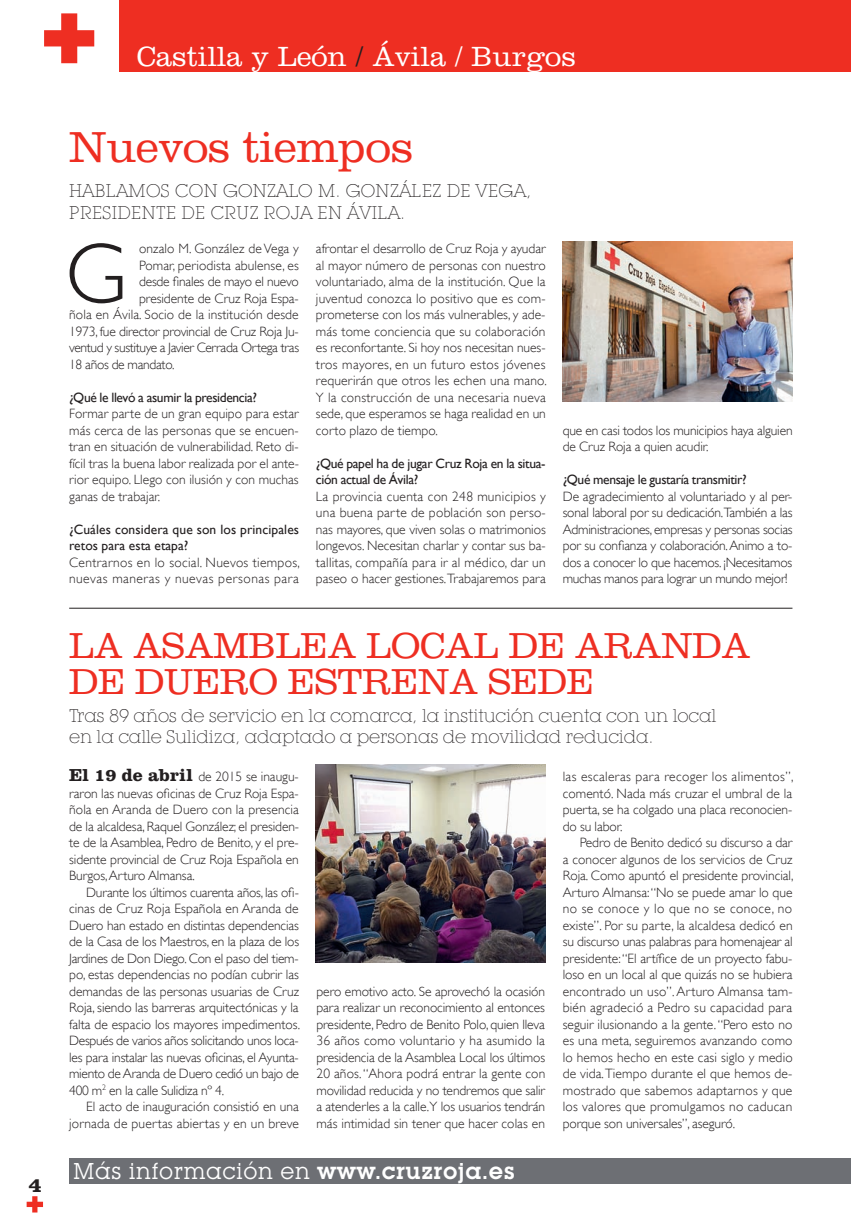
<style>
.page{position:relative;width:851px;height:1221px;background:#fff}
.page>*{position:absolute;margin:0;border:0;box-sizing:border-box;transform-origin:0 0}
.t1{font:300 86.1px "Gill Sans";color:#231f20}
.t2{font:300 45px "Clarendon";letter-spacing:-.005em;color:#ee2e22}
.t3{font:300 37.5px/36px "Clarendon";letter-spacing:-.005em;color:#ee2e22}
.t4{font:300 28.8px "Clarendon";color:#fff}
.t5{font:22.5px "Lubalin Graph IT Cby BT";letter-spacing:.02em;color:#fff}
.t6{font:700 21px "Clarendon";color:#231f20}
.t7{font:300 18px/21px "Lubalin Graph IT Cby BT Xtra";letter-spacing:-.005em;color:#231f20}
.t8{font:300 18px/22.5px "Lubalin Graph IT Cby BT Xtra";letter-spacing:.02em;color:#231f20}
.t9{font:300 13.5px/16.5px "Gill Sans";color:#231f20}
.t10{font:300 13.5px/16.5px "Gill Sans";letter-spacing:.025em;color:#231f20}
.t11{font:300 13.5px "Gill Sans";letter-spacing:-.02em;color:#231f20}
.t12{font:300 13.5px "Gill Sans";letter-spacing:.02em;color:#231f20}
.t13{font:300 13.5px "Gill Sans";letter-spacing:-.025em;color:#231f20}
.t14{font:300 13.5px "Gill Sans";letter-spacing:.03em;color:#231f20}
.s1{color:#231f20}
.s2{font-weight:400}
.s3{font-family:"Clarendon";font-weight:700;font-size:18px}
.s4{font-weight:600}
</style>
<div class="page">
<svg style="left:27px;top:1196px;width:16px;height:17px"></svg>
<div style="left:119px;top:0;width:731px;height:72px;background:#ee2e22"></div>
<svg style="left:44px;top:13px;width:50px;height:50px"></svg>
<div style="left:69px;top:1159px;width:781px;height:25px;background:#6d6f74"></div>
<hr style="left:69px;top:608px;width:723px;height:1px;background:#231f20">
<img style="left:316px;top:765px;width:229px;height:198px">
<img style="left:562px;top:242px;width:230px;height:160px">
<p class="t6" style="left:29px;top:1177px;width:14px">4</p>
<p class="t4" style="left:137px;top:46px;width:440px">Castilla y León <span class="s1">/</span> Ávila / Burgos</p>
<p class="t2" style="left:69px;top:130px;width:345px">Nuevos tiempos</p>
<p class="t8" style="left:69px;top:181px;width:463px">HABLAMOS CON GONZALO M. GONZÁLEZ DE VEGA,<br>PRESIDENTE DE CRUZ ROJA EN ÁVILA.</p>
<p class="t1" style="left:65px;top:225px;width:63px">G</p>
<p class="t9" style="left:139px;top:240px;width:161px">onzalo M. González de Vega y</p>
<p class="t9" style="left:316px;top:240px;width:232px;text-align:justify">afrontar el desarrollo de Cruz Roja y ayudar al mayor número de personas con nuestro voluntariado, alma de la institución. Que la juventud conozca lo positivo que es com&shy;prometerse con los más vulnerables, y ade&shy;más tome conciencia que su colaboración es reconfortante. Si hoy nos necesitan nues&shy;tros mayores, en un futuro estos jóvenes requerirán que otros les echen una mano.<br>Y la construcción de una necesaria nueva sede, que esperamos se haga realidad en un corto plazo de tiempo.</p>
<p class="t9" style="left:316px;top:455px;width:231px"><span class="s2">¿Qué papel ha de jugar Cruz Roja en la situa&shy;ción actual de Ávila?<br></span>La provincia cuenta con 248 municipios y una buena parte de población son perso&shy;nas mayores, que viven solas o matrimonios longevos. Necesitan charlar y contar sus ba&shy;tallitas, compañía para ir al médico, dar un paseo o hacer gestiones. Trabajaremos para</p>
<p class="t9" style="left:139px;top:257px;width:161px">Pomar, periodista abulense, es</p>
<p class="t11" style="left:139px;top:274px;width:161px">desde finales de mayo el nuevo</p>
<p class="t9" style="left:139px;top:290px;width:161px">presidente de Cruz Roja Espa-</p>
<p class="t9" style="left:69px;top:306px;width:231px">ñola en Ávila. Socio de la institución desde</p>
<p class="t9" style="left:69px;top:323px;width:231px">1973, fue director provincial de Cruz Roja Ju-</p>
<p class="t13" style="left:69px;top:340px;width:231px">ventud y sustituye a Javier Cerrada Ortega tras</p>
<p class="t11" style="left:69px;top:356px;width:107px">18 años de mandato.</p>
<p class="t9" style="left:69px;top:389px;width:231px"><span class="s2">¿Qué le llevó a asumir la presidencia?<br></span>Formar parte de un gran equipo para estar más cerca de las personas que se encuen&shy;tran en situación de vulnerabilidad. Reto di&shy;fícil tras la buena labor realizada por el ante&shy;rior equipo. Llego con ilusión y con muchas ganas de trabajar.</p>
<p class="t10" style="left:69px;top:521px;width:232px"><span class="s2">¿Cuáles considera que son los principales retos para esta etapa?<br></span>Centrarnos en lo social. Nuevos tiempos, nuevas maneras y nuevas personas para</p>
<p class="t9" style="left:562px;top:422px;width:231px">que en casi todos los municipios haya alguien de Cruz Roja a quien acudir.</p>
<p class="t9" style="left:562px;top:471px;width:231px"><span class="s2">¿Qué mensaje le gustaría transmitir?<br></span>De agradecimiento al voluntariado y al per&shy;sonal laboral por su dedicación.También a las Administraciones, empresas y personas socias por su confianza y colaboración. Animo a to&shy;dos a conocer lo que hacemos. ¡Necesitamos muchas manos para lograr un mundo mejor!</p>
<p class="t3" style="left:69px;top:631px;width:683px">LA ASAMBLEA LOCAL DE ARANDA<br>DE DUERO ESTRENA SEDE</p>
<p class="t7" style="left:69px;top:707px;width:648px">Tras 89 años de servicio en la comarca, la institución cuenta con un local en la calle Sulidiza, adaptado a personas de movilidad reducida.</p>
<p class="t9" style="left:69px;top:768px;width:231px"><span class="s3">El 19 de abril</span> de 2015 se inaugu-</p>
<p class="t9" style="left:69px;top:785px;width:231px">raron las nuevas oficinas de Cruz Roja Espa-</p>
<p class="t9" style="left:69px;top:801px;width:231px">ñola en Aranda de Duero con la presencia</p>
<p class="t9" style="left:69px;top:818px;width:231px">de la alcaldesa, Raquel González; el presiden-</p>
<p class="t9" style="left:69px;top:834px;width:231px">te de la Asamblea, Pedro de Benito, y el pre-</p>
<p class="t9" style="left:69px;top:851px;width:231px">sidente provincial de Cruz Roja Española en</p>
<p class="t9" style="left:69px;top:867px;width:127px">Burgos, Arturo Almansa.</p>
<p class="t9" style="left:86px;top:884px;width:214px">Durante los últimos cuarenta años, las ofi-</p>
<p class="t9" style="left:69px;top:900px;width:231px">cinas de Cruz Roja Española en Aranda de</p>
<p class="t9" style="left:69px;top:917px;width:231px">Duero han estado en distintas dependencias</p>
<p class="t9" style="left:69px;top:933px;width:231px">de la Casa de los Maestros, en la plaza de los</p>
<p class="t9" style="left:69px;top:950px;width:231px">Jardines de Don Diego. Con el paso del tiem-</p>
<p class="t9" style="left:69px;top:966px;width:231px">po, estas dependencias no podían cubrir las</p>
<p class="t9" style="left:69px;top:983px;width:231px">demandas de las personas usuarias de Cruz</p>
<p class="t9" style="left:69px;top:999px;width:231px">Roja, siendo las barreras arquitectónicas y la</p>
<p class="t9" style="left:69px;top:1016px;width:232px">falta de espacio los mayores impedimentos.</p>
<p class="t11" style="left:69px;top:1033px;width:231px">Después de varios años solicitando unos loca-</p>
<p class="t9" style="left:69px;top:1049px;width:231px">les para instalar las nuevas oficinas, el Ayunta-</p>
<p class="t11" style="left:69px;top:1066px;width:231px">miento de Aranda de Duero cedió un bajo de</p>
<p class="t9" style="left:69px;top:1082px;width:156px">400 m<sup>2</sup> en la calle Sulidiza nº 4.</p>
<p class="t9" style="left:86px;top:1098px;width:214px">El acto de inauguración consistió en una</p>
<p class="t9" style="left:69px;top:1115px;width:231px">jornada de puertas abiertas y en un breve</p>
<p class="t10" style="left:562px;top:768px;width:232px">las escaleras para recoger los alimentos”,</p>
<p class="t9" style="left:562px;top:785px;width:231px">comentó. Nada más cruzar el umbral de la</p>
<p class="t9" style="left:562px;top:801px;width:231px">puerta, se ha colgado una placa reconocien-</p>
<p class="t9" style="left:562px;top:818px;width:61px">do su labor.</p>
<p class="t9" style="left:579px;top:834px;width:214px">Pedro de Benito dedicó su discurso a dar</p>
<p class="t9" style="left:562px;top:851px;width:231px">a conocer algunos de los servicios de Cruz</p>
<p class="t9" style="left:562px;top:867px;width:232px">Roja. Como apuntó el presidente provincial,</p>
<p class="t9" style="left:562px;top:884px;width:231px">Arturo Almansa: “No se puede amar lo que</p>
<p class="t14" style="left:562px;top:901px;width:231px">no se conoce y lo que no se conoce, no</p>
<p class="t9" style="left:562px;top:917px;width:231px">existe”. Por su parte, la alcaldesa dedicó en</p>
<p class="t9" style="left:562px;top:933px;width:231px">su discurso unas palabras para homenajear al</p>
<p class="t9" style="left:562px;top:950px;width:231px">presidente: “El artífice de un proyecto fabu-</p>
<p class="t9" style="left:562px;top:966px;width:231px">loso en un local al que quizás no se hubiera</p>
<p class="t9" style="left:562px;top:983px;width:231px">encontrado un uso”. Arturo Almansa tam-</p>
<p class="t12" style="left:562px;top:1000px;width:231px">bién agradeció a Pedro su capacidad para</p>
<p class="t9" style="left:562px;top:1016px;width:231px">seguir ilusionando a la gente. “Pero esto no</p>
<p class="t9" style="left:562px;top:1032px;width:231px">es una meta, seguiremos avanzando como</p>
<p class="t9" style="left:562px;top:1049px;width:231px">lo hemos hecho en este casi siglo y medio</p>
<p class="t9" style="left:562px;top:1065px;width:231px">de vida. Tiempo durante el que hemos de-</p>
<p class="t12" style="left:562px;top:1082px;width:231px">mostrado que sabemos adaptarnos y que</p>
<p class="t12" style="left:562px;top:1099px;width:231px">los valores que promulgamos no caducan</p>
<p class="t9" style="left:562px;top:1115px;width:174px">porque son universales”, aseguró.</p>
<p class="t9" style="left:316px;top:983px;width:230px;text-align:justify">pero emotivo acto. Se aprovechó la ocasión para realizar un reconocimiento al entonces presidente, Pedro de Benito Polo, quien lleva 36 años como voluntario y ha asumido la presidencia de la Asamblea Local los últimos 20 años. “Ahora podrá entrar la gente con movilidad reducida y no tendremos que salir a atenderles a la calle.Y los usuarios tendrán más intimidad sin tener que hacer colas en</p>
<p class="t5" style="left:73px;top:1163px;width:443px">Más información en <span class="s4">www.cruzroja.es</span></p>
</div>
